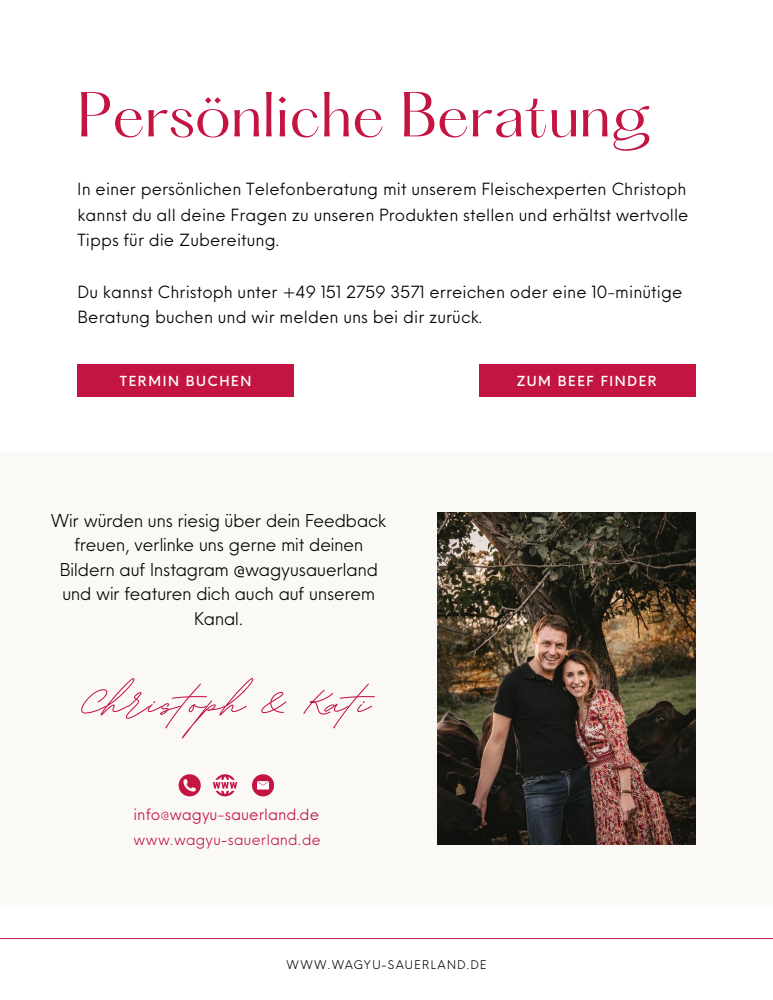
<style>
.page{position:relative;width:773px;height:1000px;background:#fff}
.page>*{position:absolute;margin:0;border:0;box-sizing:border-box;transform-origin:0 0}
.t1{font:700 65.65px "BD Script";letter-spacing:.015em;color:#c41442}
.t2{font:55.55px "Hatton";letter-spacing:-.005em;color:#c41442}
.t3{font:300 18.5px/24.5px "Neue Einstellung";color:#000;text-align:center}
.t4{font:16.4px/25.6px "Neue Einstellung";letter-spacing:.005em;color:#000}
.t5{font:300 15.5px "Neue Einstellung";letter-spacing:.03em;color:#c41442}
.t6{font:15.15px "Neue Einstellung";color:#c41442}
.t7{font:500 14.5px "Neue Einstellung";letter-spacing:.11em;color:#fff}
.t8{font:300 12.5px "Neue Einstellung";letter-spacing:.11em;color:#000}
</style>
<div class="page">
<div style="left:0;top:452px;width:772px;height:453px;background:#faf9f6"></div>
<img style="left:437px;top:513px;width:258px;height:331px">
<div style="left:77px;top:365px;width:217px;height:32px;background:#c41442"></div>
<div style="left:478px;top:365px;width:217px;height:32px;background:#c41442"></div>
<svg style="left:252px;top:774px;width:22px;height:22px"></svg>
<svg style="left:213px;top:774px;width:24px;height:22px"></svg>
<svg style="left:178px;top:774px;width:22px;height:22px"></svg>
<hr style="left:0;top:938px;width:772px;height:1px;background:#c41442">
<h2 class="t2" style="left:77px;top:85px;width:576px">Persönliche Beratung</h2>
<p class="t4" style="left:77px;top:175px;width:612px">In einer persönlichen Telefonberatung mit unserem Fleischexperten Christoph kannst du all deine Fragen zu unseren Produkten stellen und erhältst wertvolle<br>Tipps für die Zubereitung.</p>
<p class="t4" style="left:77px;top:277px;width:606px">Du kannst Christoph unter +49 151 2759 3571 erreichen oder eine 10-minütige<br>Beratung buchen und wir melden uns bei dir zurück.</p>
<p class="t7" style="left:120px;top:372px;width:133px">TERMIN BUCHEN</p>
<p class="t7" style="left:517px;top:372px;width:141px">ZUM BEEF FINDER</p>
<p class="t3" style="left:51px;top:508px;width:337px">Wir würden uns riesig über dein Feedback freuen, verlinke uns gerne mit deinen<br>Bildern auf Instagram @wagyusauerland und wir featuren dich auch auf unserem<br>Kanal.</p>
<h1 class="t1" style="left:82px;top:651px;width:289px">Christoph &amp; Kati</h1>
<p class="t6" style="left:133px;top:800px;width:187px">info@wagyu-sauerland.de</p>
<p class="t5" style="left:133px;top:829px;width:189px">www.wagyu-sauerland.de</p>
<p class="t8" style="left:286px;top:957px;width:201px">WWW.WAGYU-SAUERLAND.DE</p>
</div>
